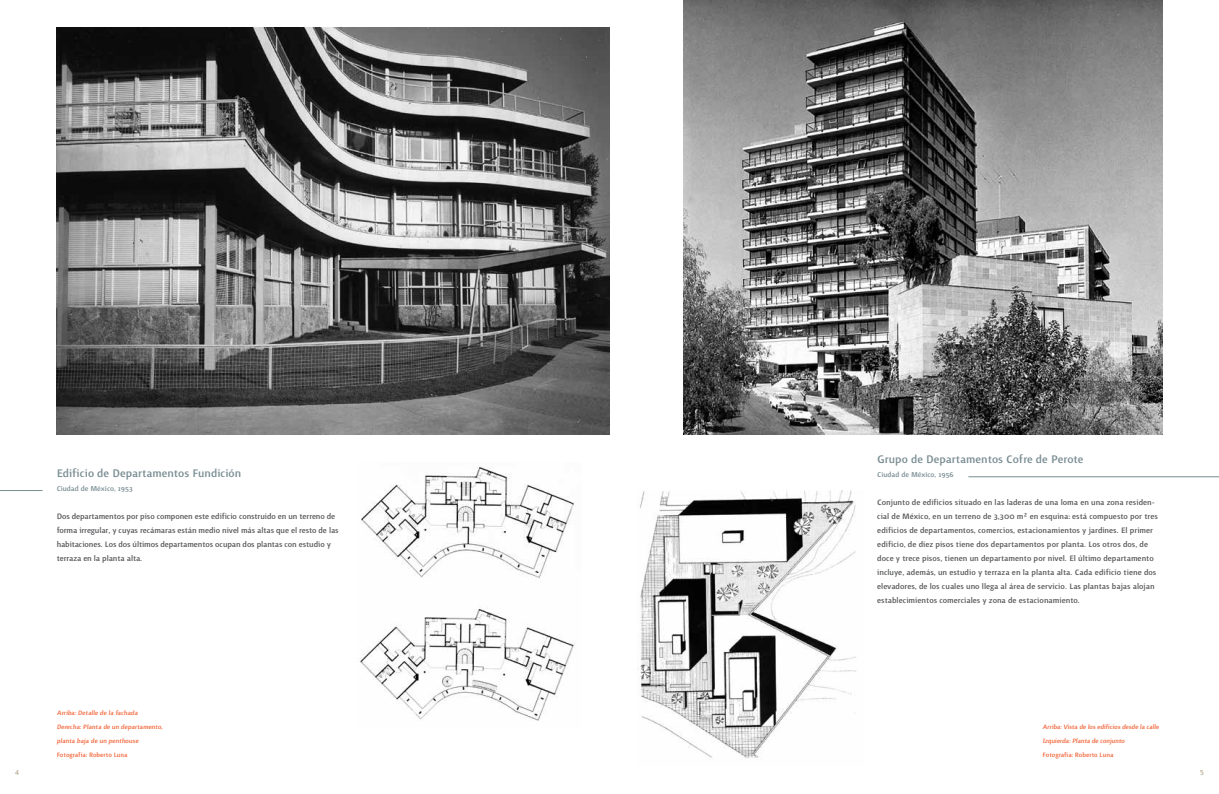
<style>
.page{position:relative;width:1219px;height:794px;background:#fff}
.page>*{position:absolute;margin:0;border:0;box-sizing:border-box;transform-origin:0 0}
.t1{font:500 14px "Surface";color:#798d93}
.t2{font:500 10px/14px "Surface";color:#58595b}
.t3{font:500 9px "Surface";color:#798d93}
.t4{font:500 8px/14px "Surface";color:#f26539}
.t5{font:7px "Trebuchet MS";color:#afa082}
</style>
<div class="page">
<img style="left:683px;top:0;width:479px;height:434px">
<img style="left:638px;top:490px;width:218px;height:268px">
<hr style="left:968px;top:476px;width:251px;height:1px;background:#798d93">
<hr style="left:0;top:490px;width:43px;height:1px;background:#798d93">
<img style="left:360px;top:466px;width:215px;height:255px">
<img style="left:57px;top:27px;width:552px;height:407px">
<h1 class="t1" style="left:57px;top:466px;width:186px">Edificio de Departamentos Fundición</h1>
<p class="t2" style="left:57px;top:509px;width:283px">Dos departamentos por piso componen este edificio construido en un terreno de forma irregular, y cuyas recámaras están medio nivel más altas que el resto de las habitaciones. Los dos últimos departamentos ocupan dos plantas con estudio y terraza en la planta alta.</p>
<p class="t3" style="left:57px;top:484px;width:78px">Ciudad de México, 1953</p>
<p class="t4" style="left:57px;top:705px;width:109px">Arriba: Detalle de la fachada<br>Derecha: Planta de un departamento, planta baja de un penthouse<br>Fotografía: Roberto Luna</p>
<h1 class="t1" style="left:877px;top:452px;width:208px">Grupo de Departamentos Cofre de Perote</h1>
<p class="t3" style="left:877px;top:470px;width:78px">Ciudad de México, 1956</p>
<p class="t2" style="left:877px;top:495px;width:282px">Conjunto de edificios situado en las laderas de una loma en una zona residen&shy;cial de México, en un terreno de 3,300 m² en esquina: está compuesto por tres edificios de departamentos, comercios, estacionamientos y jardines. El primer edificio, de diez pisos tiene dos departamentos por planta. Los otros dos, de doce y trece pisos, tienen un departamento por nivel. El último departamento incluye, además, un estudio y terraza en la planta alta. Cada edificio tiene dos elevadores, de los cuales uno llega al área de servicio. Las plantas bajas alojan establecimientos comerciales y zona de estacionamiento.</p>
<p class="t4" style="left:1043px;top:719px;width:119px">Arriba: Vista de los edificios desde la calle<br>Izquierda: Planta de conjunto</p>
<p class="t4" style="left:1043px;top:747px;width:72px">Fotografía: Roberto Luna</p>
<p class="t5" style="left:15px;top:768px;width:5px">4</p>
<p class="t5" style="left:1200px;top:768px;width:5px">5</p>
</div>
